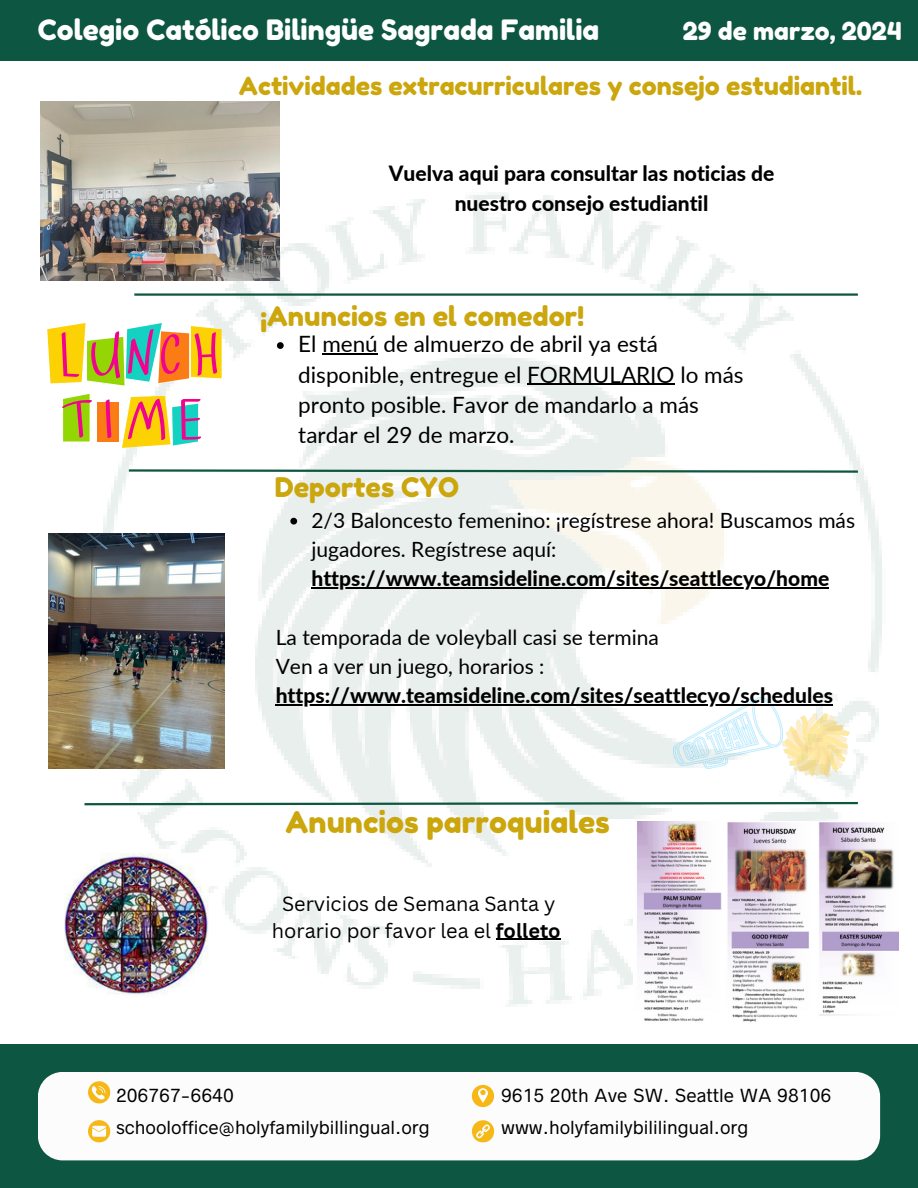
<style>
.page{position:relative;width:918px;height:1188px;background:#fff}
.page>*{position:absolute;margin:0;border:0;box-sizing:border-box;transform-origin:0 0}
.t1{font:30px "Fredoka One";color:#cba60d}
.t2{font:28.05px "Fredoka One";color:#fff}
.t3{font:27px "Fredoka One";color:#cba60d}
.t4{font:25.05px "Fredoka One";color:#cba60d}
.t5{font:24.75px "Fredoka One";color:#fff}
.t6{font:22.5px/30.3px "Lato";color:#000}
.t7{font:800 21px/29.2px "Lato";color:#000;text-align:center}
.t8{font:21px/29.2px "Lato";color:#000}
.t9{font:19.95px/27px "Canva Sans";color:#000;text-align:center}
.t10{font:16.95px/32px "Radnika Next";color:#000}
.s1{font-weight:700}
</style>
<div class="page">
<img style="left:48px;top:151px;width:834px;height:856px">
<div style="left:0;top:0;width:918px;height:61px;background:#0d5641"></div>
<svg style="left:127px;top:468px;width:733px;height:6px"></svg>
<svg style="left:82px;top:801px;width:778px;height:5px"></svg>
<div style="left:0;top:1045px;width:918px;height:143px;background:#0d5641"></div>
<div style="left:38px;top:1072px;width:842px;height:88px;background:#fcfcfd"></div>
<svg style="left:88px;top:1081px;width:22px;height:22px"></svg>
<svg style="left:88px;top:1120px;width:22px;height:22px"></svg>
<svg style="left:472px;top:1085px;width:22px;height:22px"></svg>
<svg style="left:472px;top:1120px;width:22px;height:23px"></svg>
<img style="left:64px;top:853px;width:145px;height:144px;border-radius:8px">
<hr style="left:134px;top:293px;width:724px;height:3px;background:#0d5641">
<img style="left:673px;top:697px;width:109px;height:71px">
<img style="left:782px;top:714px;width:68px;height:64px">
<img style="left:48px;top:534px;width:177px;height:235px">
<svg style="left:290px;top:518px;width:7px;height:7px"></svg>
<hr style="left:311px;top:588px;width:518px;height:1px;background:#000">
<hr style="left:276px;top:705px;width:557px;height:1px;background:#000">
<img style="left:633px;top:821px;width:266px;height:201px">
<div style="left:97px;top:402px;width:22px;height:39px;background:#fb7c15"></div>
<svg style="left:47px;top:323px;width:175px;height:63px"></svg>
<svg style="left:62px;top:394px;width:30px;height:47px"></svg>
<svg style="left:106px;top:399px;width:5px;height:39px"></svg>
<svg style="left:122px;top:396px;width:79px;height:52px"></svg>
<svg style="left:277px;top:342px;width:7px;height:7px"></svg>
<hr style="left:322px;top:353px;width:56px;height:2px;background:#000">
<hr style="left:527px;top:384px;width:148px;height:1px;background:#000">
<hr style="left:496px;top:939px;width:65px;height:1px;background:#000">
<img style="left:41px;top:102px;width:238px;height:179px">
<h2 class="t2" style="left:38px;top:13px;width:563px">Colegio Católico Bilingüe Sagrada Familia</h2>
<p class="t5" style="left:683px;top:15px;width:220px">29 de marzo, 2024</p>
<p class="t4" style="left:239px;top:71px;width:625px">Actividades extracurriculares y consejo estudiantil.</p>
<p class="t7" style="left:389px;top:159px;width:387px">Vuelva aqui para consultar las noticias de nuestro consejo estudiantil</p>
<p class="t3" style="left:260px;top:299px;width:326px">¡Anuncios en el comedor!</p>
<p class="t6" style="left:298px;top:328px;width:447px">El menú de almuerzo de abril ya está disponible, entregue el FORMULARIO lo más pronto posible. Favor de mandarlo a más tardar el 29 de marzo.</p>
<p class="t3" style="left:275px;top:470px;width:186px">Deportes CYO</p>
<p class="t8" style="left:311px;top:505px;width:545px">2/3 Baloncesto femenino: ¡regístrese ahora! Buscamos más jugadores. Regístrese aquí:</p>
<p class="t7" style="left:311px;top:564px;width:519px">https://www.teamsideline.com/sites/seattlecyo/home</p>
<p class="t8" style="left:276px;top:622px;width:385px">La temporada de voleyball casi se termina<br>Ven a ver un juego, horarios :</p>
<p class="t7" style="left:276px;top:681px;width:559px">https://www.teamsideline.com/sites/seattlecyo/schedules</p>
<h1 class="t1" style="left:286px;top:803px;width:326px">Anuncios parroquiales</h1>
<p class="t9" style="left:272px;top:889px;width:290px">Servicios de Semana Santa y horario por favor lea el <span class="s1">folleto</span></p>
<p class="t10" style="left:116px;top:1080px;width:315px">206767-6640 schooloffice@holyfamilybillingual.org</p>
<p class="t10" style="left:501px;top:1080px;width:332px">9615 20th Ave SW. Seattle WA 98106 www.holyfamilybililingual.org</p>
</div>
